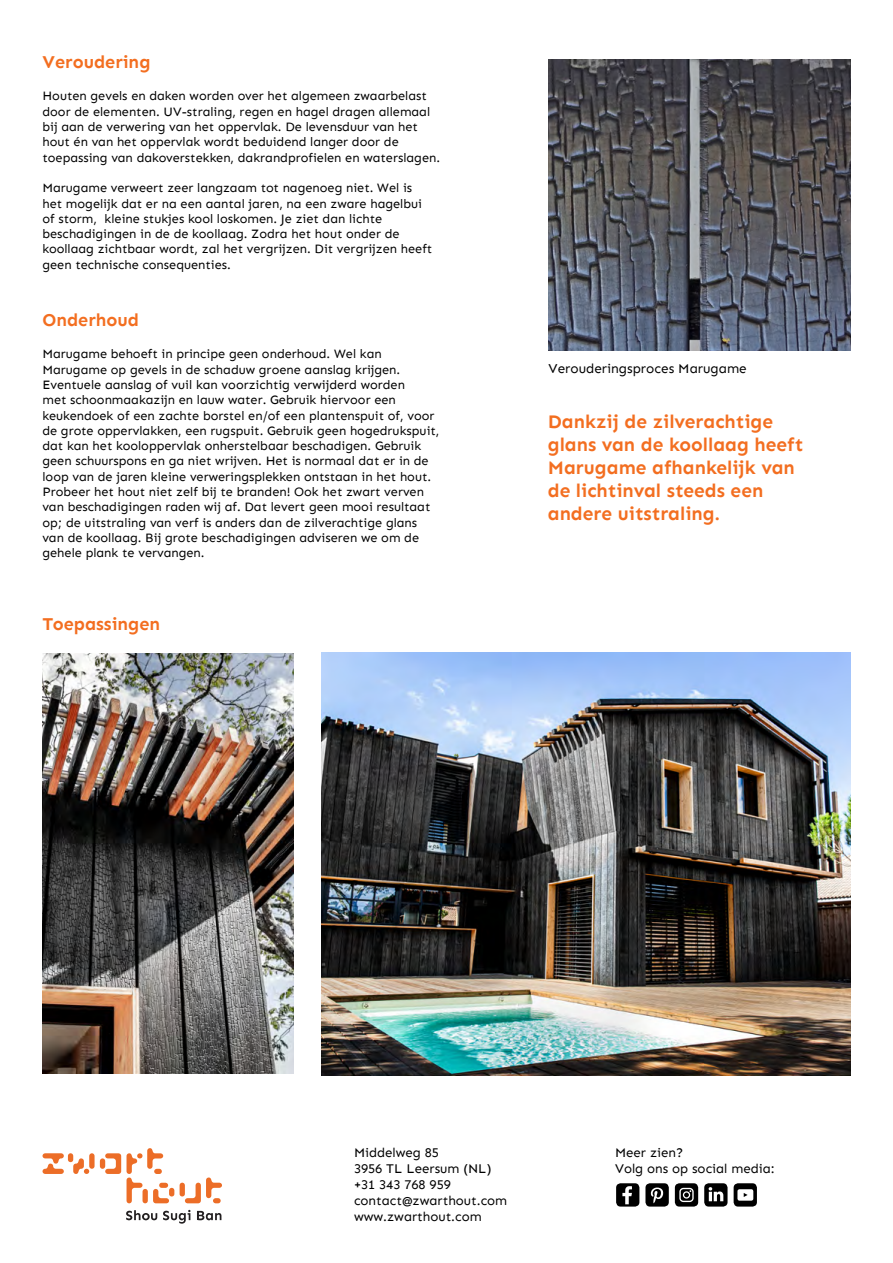
<style>
.page{position:relative;width:893px;height:1263px;background:#fff}
.page>*{position:absolute;margin:0;border:0;box-sizing:border-box;transform-origin:0 0}
.t1{font:700 19.05px/23px "Sen";color:#f36e20}
.t2{font:700 18px "Sen";color:#f36e20}
.t3{font:13.5px "Sen";color:#000}
.t4{font:13.2px/15.9px "Sen";color:#000}
.t5{font:12.75px/15.3px "Sen";color:#000}
</style>
<div class="page">
<img style="left:549px;top:60px;width:301px;height:291px">
<img style="left:42px;top:653px;width:251px;height:420px">
<img style="left:321px;top:653px;width:529px;height:422px">
<svg style="left:43px;top:1153px;width:78px;height:21px"></svg>
<svg style="left:180px;top:1177px;width:42px;height:26px"></svg>
<svg style="left:127px;top:1148px;width:47px;height:55px"></svg>
<svg style="left:126px;top:1210px;width:95px;height:14px"></svg>
<div style="left:616px;top:1183px;width:23px;height:23px;background:#000;border-radius:4px"></div>
<svg style="left:622px;top:1186px;width:10px;height:18px"></svg>
<div style="left:645px;top:1183px;width:24px;height:23px;background:#000;border-radius:4px"></div>
<svg style="left:651px;top:1187px;width:12px;height:16px"></svg>
<div style="left:675px;top:1183px;width:23px;height:23px;background:#000;border-radius:4px"></div>
<svg style="left:679px;top:1188px;width:15px;height:14px"></svg>
<div style="left:704px;top:1183px;width:23px;height:23px;background:#000;border-radius:4px"></div>
<svg style="left:709px;top:1187px;width:14px;height:14px"></svg>
<div style="left:734px;top:1183px;width:23px;height:23px;background:#000;border-radius:4px"></div>
<div style="left:737px;top:1189px;width:16px;height:12px;background:#fff;border-radius:2px"></div>
<svg style="left:744px;top:1193px;width:4px;height:4px"></svg>
<h2 class="t2" style="left:43px;top:52px;width:109px">Veroudering</h2>
<p class="t5" style="left:42px;top:88px;width:399px">Houten gevels en daken worden over het algemeen zwaarbelast door de elementen. UV-straling, regen en hagel dragen allemaal bij aan de verwering van het oppervlak. De levensduur van het hout én van het oppervlak wordt beduidend langer door de toepassing van dakoverstekken, dakrandprofielen en waterslagen.</p>
<p class="t5" style="left:42px;top:180px;width:391px">Marugame verweert zeer langzaam tot nagenoeg niet. Wel is het mogelijk dat er na een aantal jaren, na een zware hagelbui of storm, kleine stukjes kool loskomen. Je ziet dan lichte beschadigingen in de de koollaag. Zodra het hout onder de koollaag zichtbaar wordt, zal het vergrijzen. Dit vergrijzen heeft geen technische consequenties.</p>
<h2 class="t2" style="left:43px;top:310px;width:98px">Onderhoud</h2>
<p class="t5" style="left:42px;top:346px;width:398px">Marugame behoeft in principe geen onderhoud. Wel kan Marugame op gevels in de schaduw groene aanslag krijgen.<br>Eventuele aanslag of vuil kan voorzichtig verwijderd worden<br>met schoonmaakazijn en lauw water. Gebruik hiervoor een keukendoek of een zachte borstel en/of een plantenspuit of, voor de grote oppervlakken, een rugspuit. Gebruik geen hogedrukspuit, dat kan het kooloppervlak onherstelbaar beschadigen. Gebruik geen schuurspons en ga niet wrijven. Het is normaal dat er in de loop van de jaren kleine verweringsplekken ontstaan in het hout.<br>Probeer het hout niet zelf bij te branden! Ook het zwart verven van beschadigingen raden wij af. Dat levert geen mooi resultaat op; de uitstraling van verf is anders dan de zilverachtige glans van de koollaag. Bij grote beschadigingen adviseren we om de gehele plank te vervangen.</p>
<h2 class="t2" style="left:43px;top:614px;width:119px">Toepassingen</h2>
<p class="t3" style="left:549px;top:361px;width:200px">Verouderingsproces Marugame</p>
<h1 class="t1" style="left:548px;top:410px;width:257px">Dankzij de zilverachtige glans van de koollaag heeft<br>Marugame afhankelijk van de lichtinval steeds een andere uitstraling.</h1>
<p class="t4" style="left:354px;top:1145px;width:155px">Middelweg 85<br>3956 TL Leersum (NL) +31 343 768 959 contact@zwarthout.com www.zwarthout.com</p>
<p class="t4" style="left:615px;top:1145px;width:161px">Meer zien?<br>Volg ons op social media:</p>
</div>
